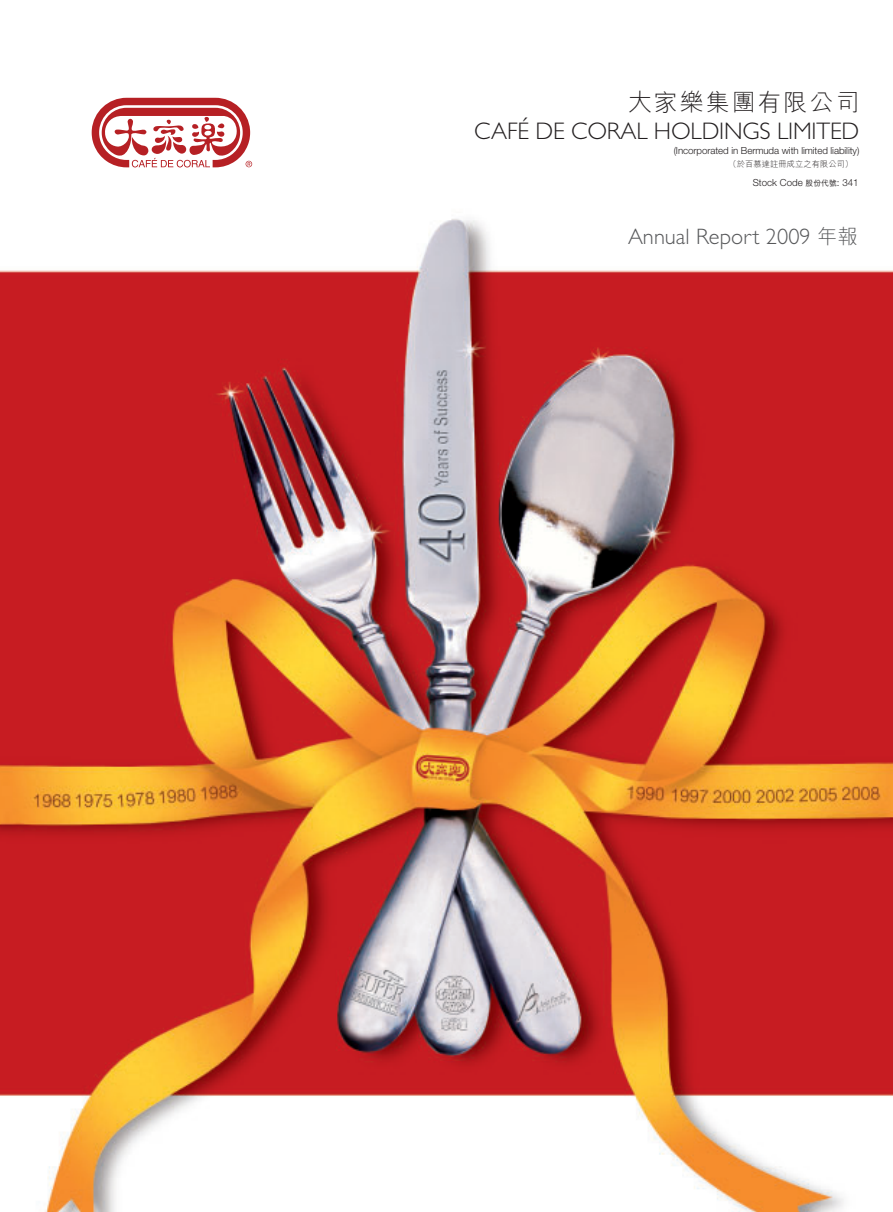
<style>
.page{position:relative;width:893px;height:1212px;background:#fff}
.page>*{position:absolute;margin:0;border:0;box-sizing:border-box;transform-origin:0 0}
.t1{font:300 24px "Gill Sans Std";letter-spacing:-.005em;color:#231f20}
.t2{font:24px "M Hei HK Light B5 pc H";letter-spacing:.08em;color:#231f20}
.t3{font:300 22.35px "Gill Sans Std";letter-spacing:.005em;color:#57585a}
.t4{font:300 9.75px "Helvetica Neue LT Std";letter-spacing:-.005em;color:#231f20}
.t5{font:8.25px "M Hei HK Light B5 pc H";letter-spacing:.01em;color:#231f20}
.s1{font-family:"M Hei HK Medium B5 pc H";font-weight:400;font-size:7.8px}
.s2{font-family:"M Hei HK Light B5 pc H";font-weight:400;font-size:20.25px}
</style>
<div class="page">
<img style="left:0;top:97px;width:893px;height:1115px">
<svg style="left:92px;top:98px;width:160px;height:69px"></svg>
<h1 class="t2" style="left:628px;top:93px;width:233px">大家樂集團有限公司</h1>
<h1 class="t1" style="left:474px;top:117px;width:387px">CAFÉ DE CORAL HOLDINGS LIMITED</h1>
<p class="t4" style="left:674px;top:146px;width:187px">(Incorporated in Bermuda with limited liability)</p>
<p class="t5" style="left:728px;top:161px;width:126px">（於百慕達註冊成立之有限公司）</p>
<p class="t4" style="left:753px;top:179px;width:107px">Stock Code <span class="s1">股份代號</span>: 341</p>
<h2 class="t3" style="left:628px;top:223px;width:231px">Annual Report 2009 <span class="s2">年報</span></h2>
</div>
